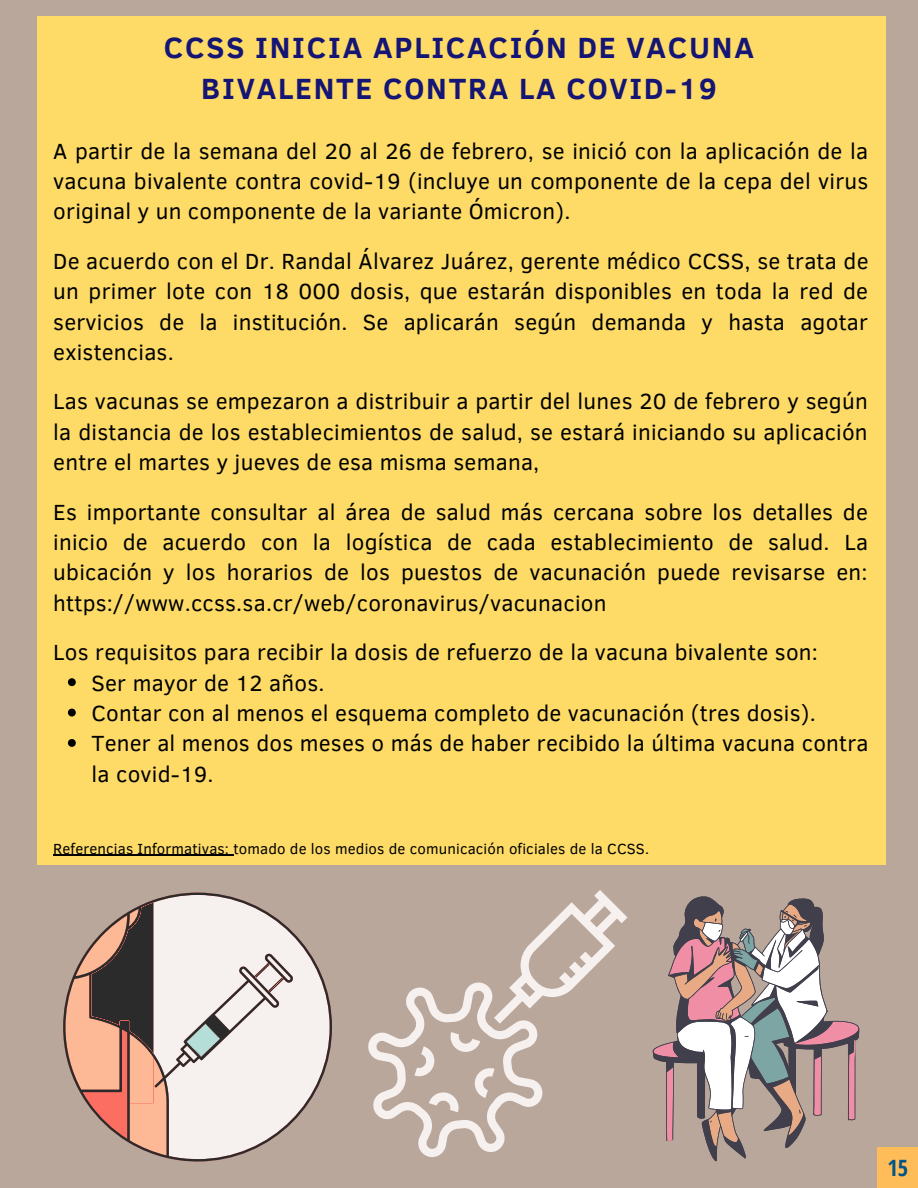
<style>
.page{position:relative;width:918px;height:1188px;background:#b9a79c}
.page>*{position:absolute;margin:0;border:0;box-sizing:border-box;transform-origin:0 0}
.t1{font:700 30px/41.7px "Clear Sans";letter-spacing:.06em;color:#141574;text-align:center}
.t2{font:22.5px/30.3px "Clear Sans";letter-spacing:.01em;color:#000;text-align:justify}
.t3{font:700 22.5px "Open Sans Condensed";color:#058}
.t4{font:15px "Clear Sans";letter-spacing:.01em;color:#000}
</style>
<div class="page">
<div style="left:37px;top:16px;width:848px;height:849px;background:#fddb66"></div>
<div style="left:878px;top:1148px;width:40px;height:40px;background:#ffbd59"></div>
<svg style="left:68px;top:678px;width:8px;height:8px"></svg>
<svg style="left:68px;top:709px;width:8px;height:8px"></svg>
<svg style="left:68px;top:739px;width:8px;height:8px"></svg>
<hr style="left:53px;top:855px;width:180px;height:1px;background:#000">
<svg style="left:63px;top:893px;width:269px;height:268px"></svg>
<svg style="left:368px;top:890px;width:259px;height:267px"></svg>
<svg style="left:652px;top:896px;width:207px;height:266px"></svg>
<h1 class="t1" style="left:164px;top:25px;width:592px">CCSS INICIA APLICACIÓN DE VACUNA<br>BIVALENTE CONTRA LA COVID-19</h1>
<p class="t2" style="left:53px;top:134px;width:817px">A partir de la semana del 20 al 26 de febrero, se inició con la aplicación de la vacuna bivalente contra covid-19 (incluye un componente de la cepa del virus original y un componente de la variante Ómicron).</p>
<p class="t2" style="left:53px;top:245px;width:817px">De acuerdo con el Dr. Randal Álvarez Juárez, gerente médico CCSS, se trata de un primer lote con 18 000 dosis, que estarán disponibles en toda la red de servicios de la institución. Se aplicarán según demanda y hasta agotar existencias.</p>
<p class="t2" style="left:53px;top:385px;width:816px">Las vacunas se empezaron a distribuir a partir del lunes 20 de febrero y según la distancia de los establecimientos de salud, se estará iniciando su aplicación entre el martes y jueves de esa misma semana,</p>
<p class="t2" style="left:53px;top:495px;width:816px">Es importante consultar al área de salud más cercana sobre los detalles de inicio de acuerdo con la logística de cada establecimiento de salud. La ubicación y los horarios de los puestos de vacunación puede revisarse en: https://www.ccss.sa.cr/web/coronavirus/vacunacion</p>
<p class="t2" style="left:53px;top:636px;width:766px">Los requisitos para recibir la dosis de refuerzo de la vacuna bivalente son:</p>
<p class="t2" style="left:92px;top:666px;width:779px;text-align:left">Ser mayor de 12 años.<br>Contar con al menos el esquema completo de vacunación (tres dosis).<br>Tener al menos dos meses o más de haber recibido la última vacuna contra la covid-19.</p>
<p class="t4" style="left:53px;top:838px;width:597px">Referencias Informativas: tomado de los medios de comunicación oficiales de la CCSS.</p>
<p class="t3" style="left:887px;top:1152px;width:22px">15</p>
</div>
